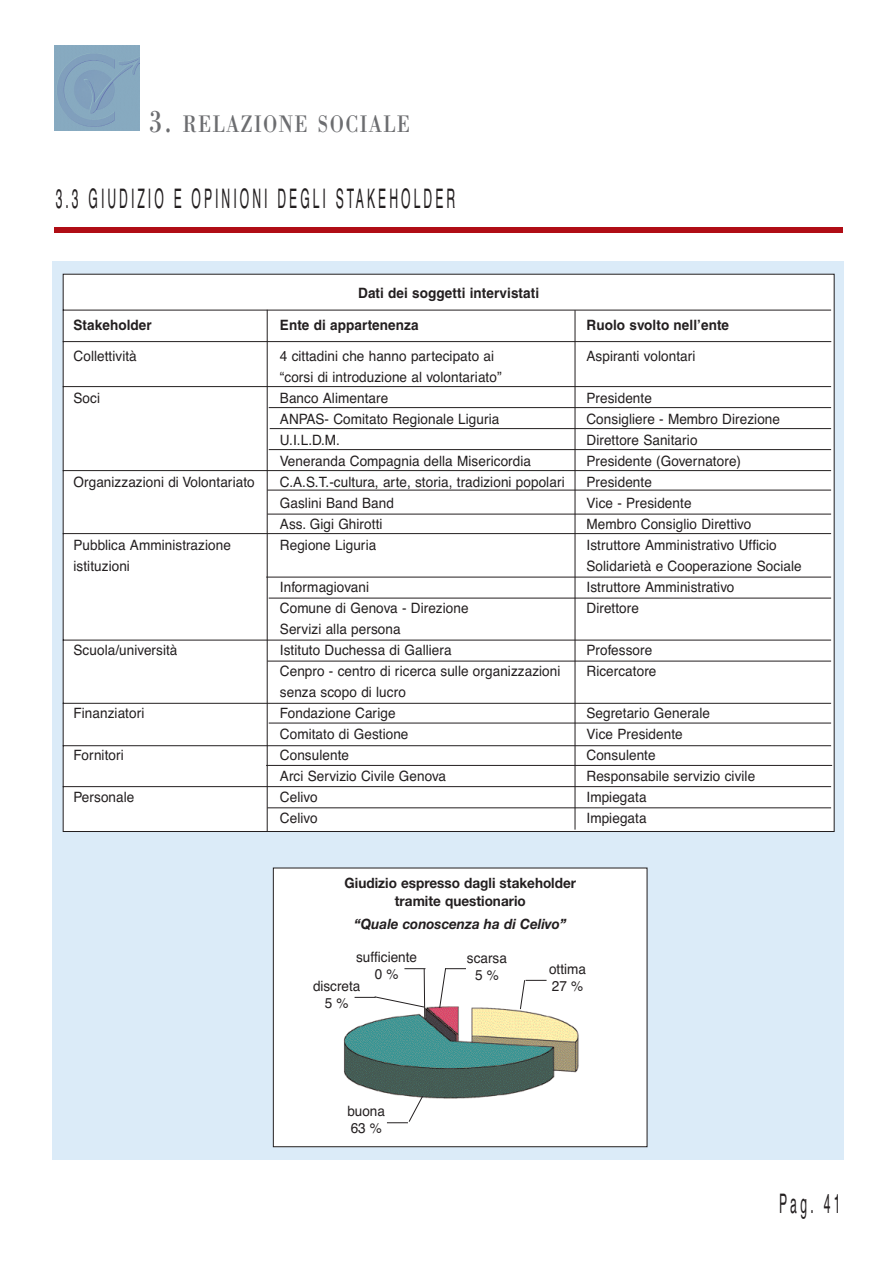
<style>
.page{position:relative;width:893px;height:1263px;background:#fff}
.page>*{position:absolute;margin:0;border:0;box-sizing:border-box;transform-origin:0 0}
.t1{font:27px "Helvetica";letter-spacing:.25em;color:#231f20;scale:.45 1}
.t2{font:24.75px "Bodoni";letter-spacing:.065em;color:#6c6d70;scale:.8 1}
.t3{font:14.25px/17.1px "Helvetica";letter-spacing:.005em;color:#231f20;text-align:center;scale:.95 1}
.t4{font:700 14.25px "Helvetica";letter-spacing:.005em;color:#231f20;scale:.95 1}
.t5{font:700 14.25px/17.1px "Helvetica Neue";color:#231f20;text-align:center;scale:.95 1}
.t6{font:italic 700 14.25px "Helvetica Neue";color:#231f20;scale:.95 1}
.s1{font-size:33px}
</style>
<div class="page">
<div style="left:53px;top:262px;width:790px;height:898px;background:#dbebf8"></div>
<div style="left:273px;top:868px;width:374px;height:279px;background:#fff"></div>
<div style="left:273px;top:868px;width:374px;height:279px;border:1px solid #231f20"></div>
<img style="left:343px;top:1001px;width:236px;height:98px">
<svg style="left:439px;top:968px;width:27px;height:41px"></svg>
<svg style="left:519px;top:979px;width:27px;height:31px"></svg>
<svg style="left:354px;top:968px;width:71px;height:51px"></svg>
<svg style="left:387px;top:1095px;width:36px;height:28px"></svg>
<div style="left:54px;top:227px;width:788px;height:5px;background:#b00d15"></div>
<svg style="left:62px;top:273px;width:772px;height:559px;background:#f6f6f6"></svg>
<hr style="left:267px;top:310px;width:1px;height:521px;background:#231f20">
<hr style="left:574px;top:310px;width:1px;height:520px;background:#231f20">
<img style="left:54px;top:46px;width:85px;height:85px">
<h2 class="t2" style="left:149px;top:115px;width:327px"><span class="s1">3.</span> RELAZIONE SOCIALE</h2>
<h1 class="t1" style="left:56px;top:189px;width:889px">3.3 GIUDIZIO E OPINIONI DEGLI STAKEHOLDER</h1>
<p class="t4" style="left:358px;top:288px;width:192px">Dati dei soggetti intervistati</p>
<p class="t4" style="left:74px;top:320px;width:84px">Stakeholder</p>
<p class="t4" style="left:280px;top:320px;width:147px">Ente di appartenenza</p>
<p class="t4" style="left:586px;top:320px;width:152px">Ruolo svolto nell’ente</p>
<p class="t3" style="left:74px;top:349px;width:68px">Collettività</p>
<p class="t3" style="left:280px;top:349px;width:227px">4 cittadini che hanno partecipato ai</p>
<p class="t3" style="left:586px;top:349px;width:116px">Aspiranti volontari</p>
<p class="t3" style="left:280px;top:370px;width:235px">“corsi di introduzione al volontariato”</p>
<p class="t3" style="left:74px;top:391px;width:29px">Soci</p>
<p class="t3" style="left:280px;top:391px;width:116px">Banco Alimentare</p>
<p class="t3" style="left:586px;top:391px;width:70px">Presidente</p>
<p class="t3" style="left:280px;top:412px;width:232px">ANPAS- Comitato Regionale Liguria</p>
<p class="t3" style="left:586px;top:412px;width:205px">Consigliere - Membro Direzione</p>
<p class="t3" style="left:280px;top:433px;width:65px">U.I.L.D.M.</p>
<p class="t3" style="left:586px;top:433px;width:118px">Direttore Sanitario</p>
<p class="t3" style="left:280px;top:454px;width:266px">Veneranda Compagnia della Misericordia</p>
<p class="t3" style="left:586px;top:454px;width:164px">Presidente (Governatore)</p>
<p class="t3" style="left:74px;top:475px;width:192px">Organizzazioni di Volontariato</p>
<p class="t3" style="left:280px;top:475px;width:301px">C.A.S.T.-cultura, arte, storia, tradizioni popolari</p>
<p class="t3" style="left:586px;top:475px;width:70px">Presidente</p>
<p class="t3" style="left:280px;top:496px;width:122px">Gaslini Band Band</p>
<p class="t3" style="left:586px;top:496px;width:112px">Vice - Presidente</p>
<p class="t3" style="left:280px;top:517px;width:109px">Ass. Gigi Ghirotti</p>
<p class="t3" style="left:586px;top:517px;width:175px">Membro Consiglio Direttivo</p>
<p class="t3" style="left:74px;top:538px;width:167px">Pubblica Amministrazione</p>
<p class="t3" style="left:280px;top:538px;width:103px">Regione Liguria</p>
<p class="t3" style="left:586px;top:538px;width:202px">Istruttore Amministrativo Ufficio</p>
<p class="t3" style="left:74px;top:559px;width:61px">istituzioni</p>
<p class="t3" style="left:586px;top:559px;width:228px">Solidarietà e Cooperazione Sociale</p>
<p class="t3" style="left:280px;top:580px;width:95px">Informagiovani</p>
<p class="t3" style="left:586px;top:580px;width:157px">Istruttore Amministrativo</p>
<p class="t3" style="left:280px;top:601px;width:200px">Comune di Genova - Direzione</p>
<p class="t3" style="left:586px;top:601px;width:57px">Direttore</p>
<p class="t3" style="left:280px;top:622px;width:129px">Servizi alla persona</p>
<p class="t3" style="left:74px;top:643px;width:111px">Scuola/università</p>
<p class="t3" style="left:280px;top:643px;width:182px">Istituto Duchessa di Galliera</p>
<p class="t3" style="left:586px;top:643px;width:71px">Professore</p>
<p class="t3" style="left:280px;top:664px;width:297px">Cenpro - centro di ricerca sulle organizzazioni</p>
<p class="t3" style="left:586px;top:664px;width:75px">Ricercatore</p>
<p class="t3" style="left:280px;top:685px;width:134px">senza scopo di lucro</p>
<p class="t3" style="left:74px;top:706px;width:76px">Finanziatori</p>
<p class="t3" style="left:280px;top:706px;width:123px">Fondazione Carige</p>
<p class="t3" style="left:586px;top:706px;width:132px">Segretario Generale</p>
<p class="t3" style="left:280px;top:727px;width:137px">Comitato di Gestione</p>
<p class="t3" style="left:586px;top:727px;width:103px">Vice Presidente</p>
<p class="t3" style="left:74px;top:748px;width:55px">Fornitori</p>
<p class="t3" style="left:280px;top:748px;width:74px">Consulente</p>
<p class="t3" style="left:586px;top:748px;width:74px">Consulente</p>
<p class="t3" style="left:280px;top:769px;width:176px">Arci Servizio Civile Genova</p>
<p class="t3" style="left:586px;top:769px;width:179px">Responsabile servizio civile</p>
<p class="t3" style="left:74px;top:790px;width:66px">Personale</p>
<p class="t3" style="left:280px;top:790px;width:41px">Celivo</p>
<p class="t3" style="left:586px;top:790px;width:65px">Impiegata</p>
<p class="t3" style="left:280px;top:811px;width:41px">Celivo</p>
<p class="t3" style="left:586px;top:811px;width:65px">Impiegata</p>
<p class="t5" style="left:344px;top:876px;width:245px">Giudizio espresso dagli stakeholder tramite questionario</p>
<p class="t6" style="left:354px;top:919px;width:225px">“Quale conoscenza ha di Celivo”</p>
<p class="t3" style="left:356px;top:949px;width:66px">sufficiente<br>0 %</p>
<p class="t3" style="left:313px;top:979px;width:51px">discreta<br>5 %</p>
<p class="t3" style="left:347px;top:1103px;width:41px;text-align:left">buona<br>63 %</p>
<p class="t3" style="left:467px;top:951px;width:43px">scarsa<br>5 %</p>
<p class="t3" style="left:549px;top:962px;width:40px;text-align:left">ottima<br>27 %</p>
<h1 class="t1" style="left:779px;top:1194px;width:138px">Pag. 41</h1>
</div>
